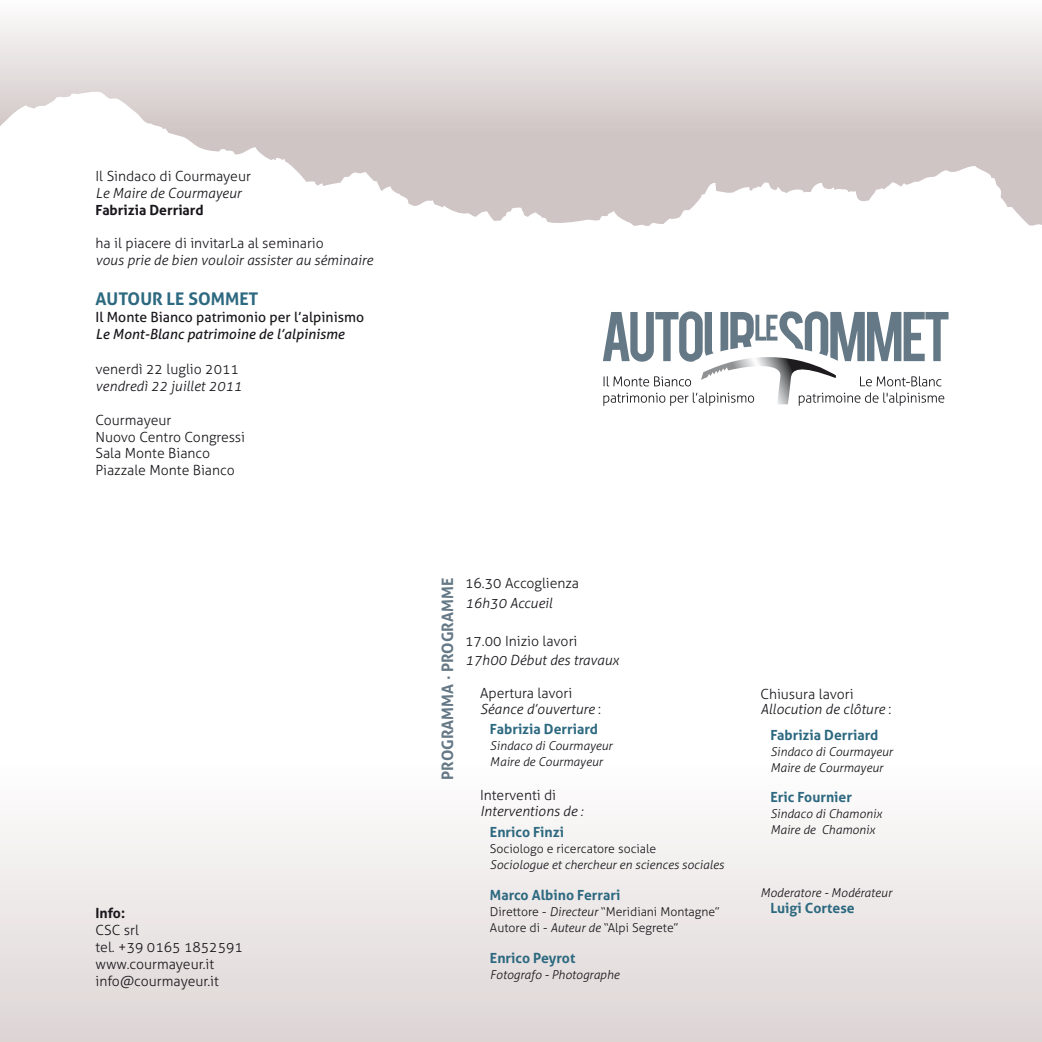
<style>
.page{position:relative;width:1042px;height:1042px;background:#fff}
.page>*{position:absolute;margin:0;border:0;box-sizing:border-box;transform-origin:0 0}
.t1{font:700 17.5px "Aller";color:#2d6980}
.t2{font:700 15.75px "Aller";color:#657886}
.t3{font:300 14px/16.8px "Aller";color:#1a171c}
.t4{font:italic 300 14px/15.8px "Aller";color:#1a171c}
.t5{font:700 14px "Aller";color:#2d6980}
.t6{font:14px "Aller";color:#1a171c}
.t7{font:italic 14px "Aller";color:#1a171c}
.t8{font:700 14px "Aller";color:#1a171c}
.t9{font:italic 300 12.25px/15.8px "Aller";color:#1a171c}
.t10{font:300 12.25px/15.8px "Aller";color:#1a171c}
.s1{font-style:normal}
.s2{font-style:italic}
</style>
<div class="page">
<svg style="left:0;top:19px;width:1042px;height:73px"></svg>
<svg style="left:0;top:92px;width:1042px;height:228px"></svg>
<div style="left:0;top:523px;width:1042px;height:519px;background:linear-gradient(to bottom,#fff,#e4dddd)"></div>
<svg style="left:603px;top:311px;width:345px;height:95px"></svg>
<p class="t3" style="left:95px;top:168px;width:157px">Il Sindaco di Courmayeur</p>
<p class="t4" style="left:95px;top:185px;width:147px">Le Maire de Courmayeur</p>
<p class="t8" style="left:95px;top:201px;width:110px">Fabrizia Derriard</p>
<p class="t3" style="left:95px;top:235px;width:230px">ha il piacere di invitarLa al seminario</p>
<p class="t4" style="left:95px;top:252px;width:279px">vous prie de bien vouloir assister au séminaire</p>
<p class="t1" style="left:95px;top:288px;width:165px">AUTOUR LE SOMMET</p>
<p class="t6" style="left:95px;top:308px;width:270px">Il Monte Bianco patrimonio per l’alpinismo</p>
<p class="t7" style="left:95px;top:325px;width:251px">Le Mont-Blanc patrimoine de l’alpinisme</p>
<p class="t3" style="left:95px;top:361px;width:145px">venerdì 22 luglio 2011</p>
<p class="t4" style="left:95px;top:378px;width:148px">vendredì 22 juillet 2011</p>
<p class="t3" style="left:95px;top:411px;width:151px">Courmayeur<br>Nuovo Centro Congressi<br>Sala Monte Bianco<br>Piazzale Monte Bianco</p>
<p class="t8" style="left:95px;top:905px;width:31px">Info:</p>
<p class="t3" style="left:95px;top:922px;width:149px">CSC srl<br>tel. +39 0165 1852591 www.courmayeur.it info@courmayeur.it</p>
<p class="t2" style="left:438px;top:780px;width:201px;rotate:-90deg">Programma · Programme</p>
<p class="t3" style="left:465px;top:575px;width:115px">16.30 Accoglienza</p>
<p class="t4" style="left:465px;top:595px;width:89px">16h30 Accueil</p>
<p class="t3" style="left:465px;top:633px;width:114px">17.00 Inizio lavori</p>
<p class="t4" style="left:465px;top:652px;width:155px">17h00 Début des travaux</p>
<p class="t4" style="left:480px;top:685px;width:122px"><span class="s1">Apertura lavori<br></span>Séance d’ouverture <span class="s1">:</span></p>
<p class="t5" style="left:490px;top:721px;width:110px">Fabrizia Derriard</p>
<p class="t9" style="left:490px;top:738px;width:124px">Sindaco di Courmayeur<br>Maire de Courmayeur</p>
<p class="t3" style="left:480px;top:786px;width:78px">Interventi di</p>
<p class="t4" style="left:480px;top:803px;width:105px">Interventions de :</p>
<p class="t5" style="left:490px;top:823px;width:76px">Enrico Finzi</p>
<p class="t10" style="left:490px;top:840px;width:168px">Sociologo e ricercatore sociale</p>
<p class="t9" style="left:490px;top:856px;width:235px">Sociologue et chercheur en sciences sociales</p>
<p class="t5" style="left:490px;top:886px;width:132px">Marco Albino Ferrari</p>
<p class="t10" style="left:490px;top:903px;width:231px">Direttore - <span class="s2">Directeur</span> “Meridiani Montagne”<br>Autore di - <span class="s2">Auteur de</span> “Alpi Segrete”</p>
<p class="t5" style="left:490px;top:949px;width:87px">Enrico Peyrot</p>
<p class="t9" style="left:490px;top:966px;width:131px">Fotografo - Photographe</p>
<p class="t4" style="left:760px;top:686px;width:132px"><span class="s1">Chiusura lavori<br></span>Allocution de clôture <span class="s1">:</span></p>
<p class="t5" style="left:770px;top:726px;width:110px">Fabrizia Derriard</p>
<p class="t9" style="left:770px;top:743px;width:124px">Sindaco di Courmayeur<br>Maire de Courmayeur</p>
<p class="t5" style="left:770px;top:788px;width:83px">Eric Fournier</p>
<p class="t9" style="left:770px;top:806px;width:113px">Sindaco di Chamonix<br>Maire de Chamonix</p>
<p class="t9" style="left:760px;top:884px;width:133px">Moderatore - Modérateur</p>
<p class="t5" style="left:770px;top:899px;width:86px">Luigi Cortese</p>
</div>
